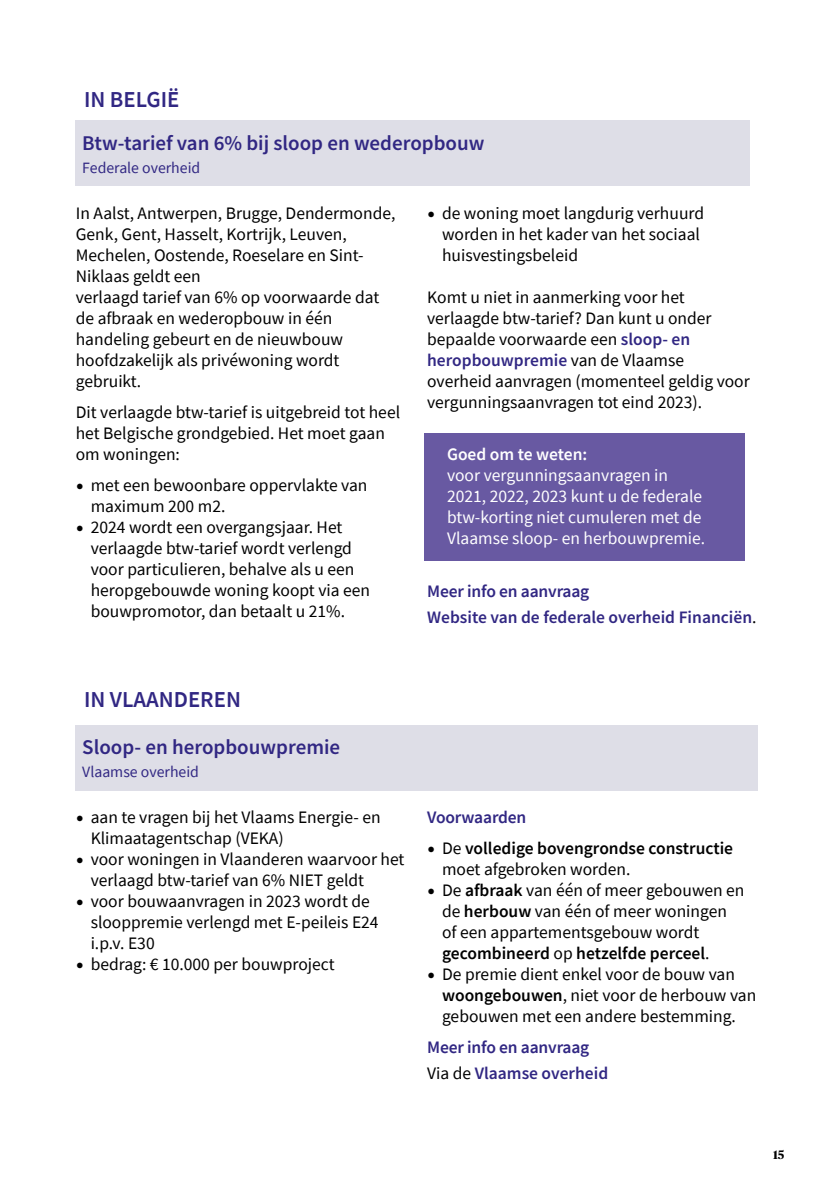
<style>
.page{position:relative;width:834px;height:1186px;background:#fff}
.page>*{position:absolute;margin:0;border:0;box-sizing:border-box;transform-origin:0 0}
.t1{font:600 22.75px "Source Sans Pro";color:#312783}
.t2{font:600 21px "Source Sans Pro";color:#312783}
.t3{font:17.5px/21px "Source Sans Pro";color:#000}
.t4{font:17.5px/21px "Source Sans Pro";color:#fff}
.t5{font:600 17.5px/25.9px "Source Sans Pro";color:#312783}
.t6{font:600 17.5px/21px "Source Sans Pro";color:#000}
.t7{font:600 17.5px/25.9px "Source Sans Pro";letter-spacing:-.01em;color:#312783}
.t8{font:600 17.5px "Source Sans Pro";color:#fff}
.t9{font:15.75px "Source Sans Pro";color:#312783}
.t10{font:700 12.25px "Publico Headline";color:#000}
.s1{font-family:"Minion Pro";font-size:21px}
.s2{font-weight:600;color:#312783}
.s3{font-style:inherit}
.s4{font-weight:400;color:#000}
.s5{color:#fff}
.s6{font-family:"Minion Pro";font-weight:400;font-size:21px}
.s7{font-weight:400}
.s8{font-weight:600}
</style>
<div class="page">
<div style="left:425px;top:433px;width:319px;height:127px;background:#6859a2"></div>
<div style="left:75px;top:121px;width:674px;height:65px;background:#dedee7"></div>
<div style="left:75px;top:725px;width:683px;height:65px;background:#dedee7"></div>
<h1 class="t1" style="left:84px;top:84px;width:97px">IN BELGIË</h1>
<p class="t2" style="left:82px;top:129px;width:403px">Btw-tarief van 6% bij sloop en wederopbouw</p>
<p class="t9" style="left:82px;top:157px;width:119px">Federale overheid</p>
<p class="t3" style="left:76px;top:203px;width:321px">In Aalst, Antwerpen, Brugge, Dendermonde,<br>Genk, Gent, Hasselt, Kortrijk, Leuven,<br>Mechelen, Oostende, Roeselare en Sint-<br>Niklaas geldt een<br>verlaagd tarief van 6% op voorwaarde dat de afbraak en wederopbouw in één handeling gebeurt en de nieuwbouw hoofdzakelijk als privéwoning wordt gebruikt.</p>
<p class="t3" style="left:76px;top:402px;width:326px">Dit verlaagde btw-tarief is uitgebreid tot heel het Belgische grondgebied. Het moet gaan om woningen:</p>
<p class="t3" style="left:91px;top:475px;width:278px;text-indent:-15px"><span class="s1">•</span> met een bewoonbare oppervlakte van maximum 200 m2.</p>
<p class="t3" style="left:91px;top:517px;width:281px;text-indent:-15px"><span class="s1">•</span> 2024 wordt een overgangsjaar. Het verlaagde btw-tarief wordt verlengd voor particulieren, behalve als u een heropgebouwde woning koopt via een bouwpromotor, dan betaalt u 21%.</p>
<p class="t3" style="left:442px;top:203px;width:263px;text-indent:-15px"><span class="s1">•</span> de woning moet langdurig verhuurd worden in het kader van het sociaal huisvestingsbeleid</p>
<p class="t3" style="left:427px;top:287px;width:324px">Komt u niet in aanmerking voor het verlaagde btw-tarief? Dan kunt u onder bepaalde voorwaarde een <span class="s2">sloop- en heropbouwpremie</span> van de Vlaamse overheid aanvragen (momenteel geldig voor vergunningsaanvragen tot eind 2023).</p>
<p class="t8" style="left:447px;top:443px;width:142px">Goed om te weten:</p>
<p class="t4" style="left:447px;top:465px;width:260px">voor vergunningsaanvragen in 2021, 2022, 2023 kunt u de federale btw-korting niet cumuleren met de Vlaamse sloop- en herbouwpremie.</p>
<p class="t5" style="left:427px;top:578px;width:331px"><span class="s3">Meer info en aanvraag<br></span>Website van de federale overheid Financiën<span class="s4">.</span></p>
<h1 class="t1" style="left:84px;top:684px;width:158px">IN VLAANDEREN</h1>
<p class="t2" style="left:82px;top:733px;width:259px">Sloop- en heropbouwpremie</p>
<p class="t9" style="left:82px;top:761px;width:118px">Vlaamse overheid</p>
<p class="t3" style="left:91px;top:807px;width:291px;text-indent:-15px"><span class="s1">•</span> aan te vragen bij het Vlaams Energie- en<br>Klimaatagentschap (VEKA)</p>
<p class="t3" style="left:91px;top:849px;width:315px;text-indent:-15px"><span class="s1">•</span> voor woningen in Vlaanderen waarvoor het verlaagd btw-tarief van 6% NIET geldt</p>
<p class="t3" style="left:91px;top:891px;width:289px;text-indent:-15px"><span class="s1">•</span> voor bouwaanvragen in 2023 wordt de slooppremie verlengd met E-peileis E24 i.p.v. E30</p>
<p class="t3" style="left:76px;top:954px;width:315px"><span class="s1">•</span> bedrag: € 10.000 per bouwproject<span class="s5">ederale</span></p>
<p class="t7" style="left:427px;top:804px;width:101px">Voorwaarden</p>
<p class="t6" style="left:442px;top:837px;width:292px;text-indent:-15px"><span class="s6">•</span> <span class="s7">De</span> volledige bovengrondse constructie <span class="s7">moet afgebroken worden.</span></p>
<p class="t3" style="left:442px;top:879px;width:304px;text-indent:-15px"><span class="s1">•</span> De <span class="s8">afbraak</span> van één of meer gebouwen en de <span class="s8">herbouw</span> van één of meer woningen of een appartementsgebouw wordt <span class="s8">gecombineerd</span> op <span class="s8">hetzelfde perceel</span>.</p>
<p class="t3" style="left:442px;top:963px;width:315px;text-indent:-15px"><span class="s1">•</span> De premie dient enkel voor de bouw van <span class="s8">woongebouwen</span>, niet voor de herbouw van gebouwen met een andere bestemming.</p>
<p class="t7" style="left:427px;top:1034px;width:182px">Meer info en aanvraag<br><span class="s4">Via de</span> <span class="s3">Vlaamse overheid</span></p>
<p class="t10" style="left:773px;top:1145px;width:13px">15</p>
</div>
